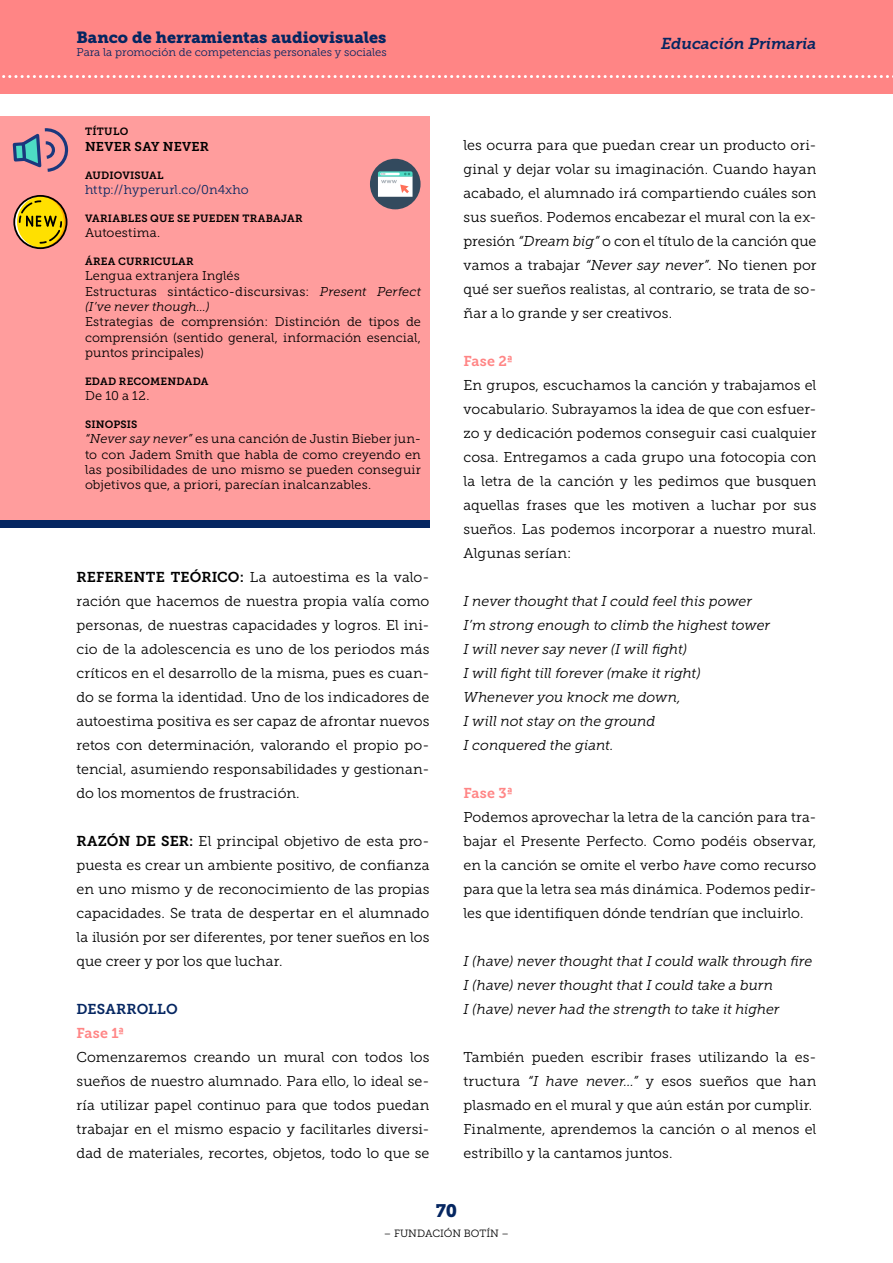
<style>
.page{position:relative;width:893px;height:1263px;background:#fff}
.page>*{position:absolute;margin:0;border:0;box-sizing:border-box;transform-origin:0 0}
.t1{font:18px "Museo Slab 900";color:#052661}
.t2{font:16.2px "Museo Slab 900";color:#052661}
.t3{font:italic 15.75px "Museo Slab 700";color:#052661}
.t4{font:14.25px/24px "Museo Slab 300";letter-spacing:.005em;color:#000;text-align:justify}
.t5{font:italic 14.25px/24px "Museo Slab 300";letter-spacing:-.005em;color:#000}
.t6{font:14.25px "Museo Slab 700";letter-spacing:.005em;color:#ff8585}
.t7{font:14.25px "Museo Slab 700";letter-spacing:.01em;color:#052661}
.t8{font:12.75px/15.3px "Museo Slab 300";letter-spacing:.01em;color:#000;text-align:justify}
.t9{font:12.75px "Museo Slab 300";letter-spacing:.01em;color:#052661}
.t10{font:12.75px "Museo Slab 700";letter-spacing:.015em;color:#000}
.t11{font:11.25px "Museo Slab 300";color:#052661}
.t12{font:10.5px "Museo Slab 700";letter-spacing:.02em;color:#000}
.t13{font:10.5px "Museo Slab 300";color:#000}
.s1{font-style:italic}
.s2{font-family:"Museo Slab 700"}
</style>
<div class="page">
<div style="left:0;top:0;width:893px;height:94px;background:#ff8585"></div>
<svg style="left:2px;top:75px;width:891px;height:3px"></svg>
<div style="left:0;top:116px;width:429px;height:404px;background:#ff9d9d"></div>
<div style="left:0;top:520px;width:429px;height:7px;background:#052661"></div>
<div style="left:370px;top:159px;width:51px;height:50px;background:#334a5e;border-radius:50%"></div>
<svg style="left:378px;top:171px;width:35px;height:26px"></svg>
<svg style="left:12px;top:128px;width:57px;height:44px"></svg>
<svg style="left:13px;top:195px;width:54px;height:54px"></svg>
<p class="t2" style="left:77px;top:28px;width:311px">Banco de herramientas audiovisuales</p>
<p class="t11" style="left:77px;top:46px;width:312px">Para la promoción de competencias personales y sociales</p>
<p class="t12" style="left:85px;top:126px;width:45px">TÍTULO</p>
<p class="t10" style="left:85px;top:139px;width:126px">NEVER SAY NEVER</p>
<p class="t12" style="left:85px;top:169px;width:80px">AUDIOVISUAL</p>
<p class="t9" style="left:85px;top:183px;width:165px">http://hyperurl.co/0n4xho</p>
<p class="t12" style="left:85px;top:212px;width:219px">VARIABLES QUE SE PUEDEN TRABAJAR</p>
<p class="t8" style="left:85px;top:225px;width:77px">Autoestima.</p>
<p class="t12" style="left:85px;top:255px;width:110px">ÁREA CURRICULAR</p>
<p class="t8" style="left:85px;top:268px;width:337px;text-align:left">Lengua extranjera Inglés<br>Estructuras sintáctico-discursivas: <span class="s1">Present Perfect (I’ve never though…)</span></p>
<p class="t8" style="left:85px;top:314px;width:337px">Estrategias de comprensión: Distinción de tipos de comprensión (sentido general, información esencial, puntos principales)</p>
<p class="t12" style="left:85px;top:375px;width:125px">EDAD RECOMENDADA</p>
<p class="t8" style="left:85px;top:388px;width:66px">De 10 a 12.</p>
<p class="t12" style="left:85px;top:418px;width:54px">SINOPSIS</p>
<p class="t8" style="left:85px;top:431px;width:337px"><span class="s1">“Never say never”</span> es una canción de Justin Bieber jun&shy;to con Jadem Smith que habla de como creyendo en las posibilidades de uno mismo se pueden conseguir objetivos que, a priori, parecían inalcanzables.</p>
<p class="t4" style="left:77px;top:565px;width:354px"><span class="s2">REFERENTE TEÓRICO:</span> La autoestima es la valo&shy;ración que hacemos de nuestra propia valía como personas, de nuestras capacidades y logros. El ini&shy;cio de la adolescencia es uno de los periodos más críticos en el desarrollo de la misma, pues es cuan&shy;do se forma la identidad. Uno de los indicadores de autoestima positiva es ser capaz de afrontar nuevos retos con determinación, valorando el propio po&shy;tencial, asumiendo responsabilidades y gestionan&shy;do los momentos de frustración.</p>
<p class="t4" style="left:77px;top:829px;width:354px"><span class="s2">RAZÓN DE SER:</span> El principal objetivo de esta pro&shy;puesta es crear un ambiente positivo, de confianza en uno mismo y de reconocimiento de las propias capacidades. Se trata de despertar en el alumnado la ilusión por ser diferentes, por tener sueños en los que creer y por los que luchar.</p>
<p class="t7" style="left:77px;top:1001px;width:103px">DESARROLLO</p>
<p class="t6" style="left:77px;top:1025px;width:49px">Fase 1ª</p>
<p class="t4" style="left:77px;top:1045px;width:354px">Comenzaremos creando un mural con todos los sueños de nuestro alumnado. Para ello, lo ideal se&shy;ría utilizar papel continuo para que todos puedan trabajar en el mismo espacio y facilitarles diversi&shy;dad de materiales, recortes, objetos, todo lo que se</p>
<p class="t3" style="left:661px;top:34px;width:157px">Educación Primaria</p>
<p class="t4" style="left:463px;top:133px;width:354px">les ocurra para que puedan crear un producto ori&shy;ginal y dejar volar su imaginación. Cuando hayan acabado, el alumnado irá compartiendo cuáles son sus sueños. Podemos encabezar el mural con la ex&shy;presión <span class="s1">“Dream big”</span> o con el título de la canción que vamos a trabajar <span class="s1">“Never say never”.</span> No tienen por qué ser sueños realistas, al contrario, se trata de so&shy;ñar a lo grande y ser creativos.</p>
<p class="t6" style="left:463px;top:353px;width:51px">Fase 2ª</p>
<p class="t4" style="left:463px;top:373px;width:354px">En grupos, escuchamos la canción y trabajamos el vocabulario. Subrayamos la idea de que con esfuer&shy;zo y dedicación podemos conseguir casi cualquier cosa. Entregamos a cada grupo una fotocopia con la letra de la canción y les pedimos que busquen aquellas frases que les motiven a luchar por sus sueños. Las podemos incorporar a nuestro mural.<br>Algunas serían:</p>
<p class="t5" style="left:463px;top:589px;width:308px">I never thought that I could feel this power I’m strong enough to climb the highest tower I will never say never (I will fight)<br>I will fight till forever (make it right)<br>Whenever you knock me down,<br>I will not stay on the ground<br>I conquered the giant.</p>
<p class="t6" style="left:463px;top:785px;width:51px">Fase 3ª</p>
<p class="t4" style="left:463px;top:805px;width:354px">Podemos aprovechar la letra de la canción para tra&shy;bajar el Presente Perfecto. Como podéis observar, en la canción se omite el verbo <span class="s1">have</span> como recurso para que la letra sea más dinámica. Podemos pedir&shy;les que identifiquen dónde tendrían que incluirlo.</p>
<p class="t5" style="left:463px;top:949px;width:350px">I (have) never thought that I could walk through fire<br>I (have) never thought that I could take a burn<br>I (have) never had the strength to take it higher</p>
<p class="t4" style="left:463px;top:1045px;width:354px;text-align:left">También pueden escribir frases utilizando la es&shy;tructura <span class="s1">“I have never…”</span> y esos sueños que han plasmado en el mural y que aún están por cumplir.<br>Finalmente, aprendemos la canción o al menos el estribillo y la cantamos juntos.</p>
<p class="t1" style="left:436px;top:1201px;width:23px">70</p>
<p class="t13" style="left:384px;top:1227px;width:127px">– FUNDACIÓN BOTÍN –</p>
</div>
